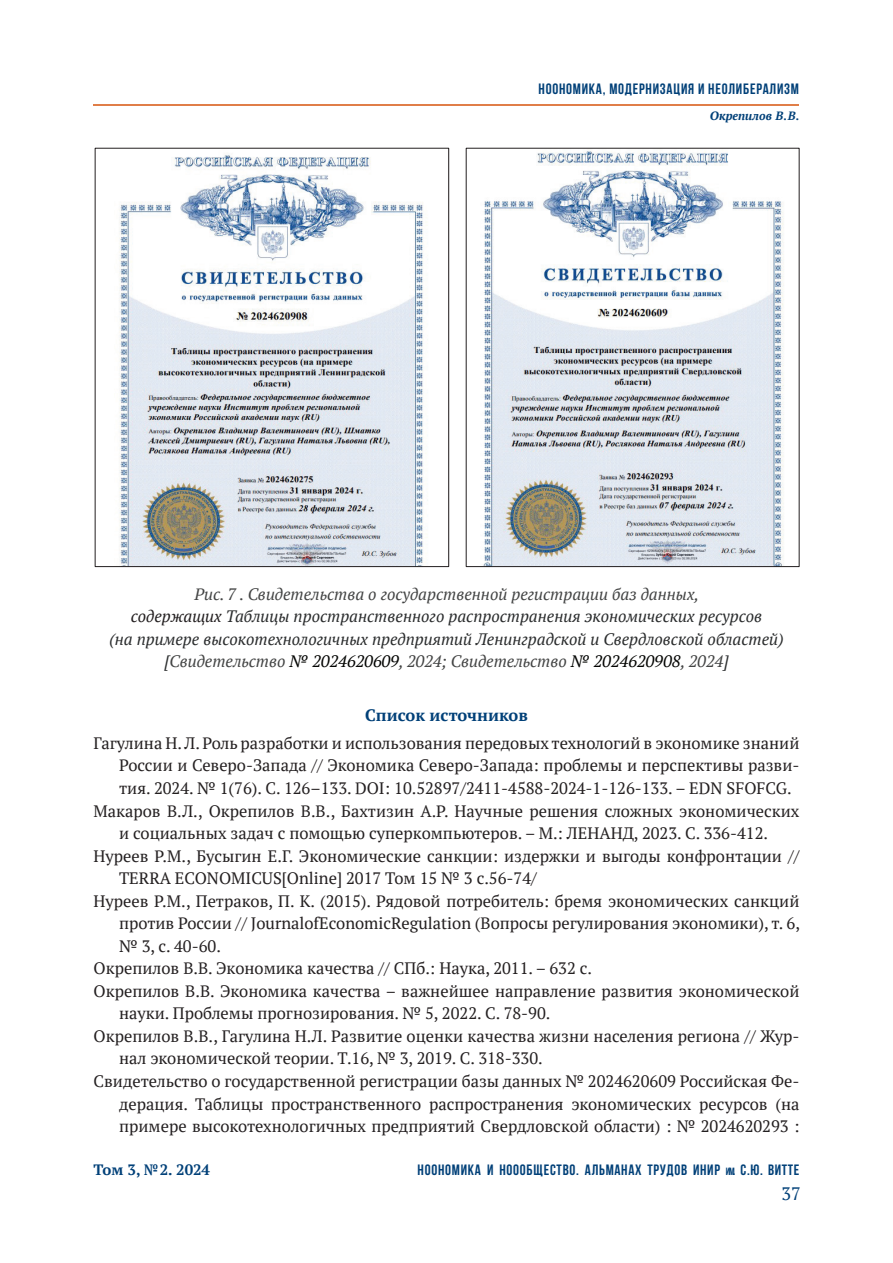
<style>
.page{position:relative;width:893px;height:1263px;background:#fff}
.page>*{position:absolute;margin:0;border:0;box-sizing:border-box;transform-origin:0 0}
.t1{font:18px "PT Serif";color:#014078}
.t2{font:16.5px "PT Serif";color:#231f20}
.t3{font:italic 16.5px/22.5px "PT Serif";color:#2a2c2d;text-align:center}
.t4{font:700 16.5px "PT Serif";color:#014078}
.t5{font:700 15px "Bebas Neue";letter-spacing:.05em;color:#014078}
.t6{font:700 15px "PT Serif";color:#014078}
.t7{font:italic 700 12px "PT Serif";color:#014078}
.s1{color:#434444}
.s2{color:#231f20}
.s3{color:#040503}
.s4{font-size:10.5px}
.s5{font-style:inherit}
</style>
<div class="page">
<hr style="left:93px;top:104px;width:706px;height:1px;background:#e07e48">
<img style="left:119px;top:154px;width:309px;height:411px">
<div style="left:95px;top:148px;width:354px;height:419px;border:1px solid #231f20"></div>
<img style="left:483px;top:151px;width:301px;height:414px">
<p class="t5" style="left:538px;top:80px;width:262px">НООНОМИКА, МОДЕРНИЗАЦИЯ И НЕОЛИБЕРАЛИЗМ</p>
<p class="t7" style="left:710px;top:108px;width:91px">Окрепилов В.В.</p>
<p class="t3" style="left:109px;top:582px;width:676px"><span class="s1">Рис. 7 . Свидетельства о государственной регистрации баз данных,<br></span><span class="s2">содержащих</span> Таблицы пространственного распространения экономических ресурсов<br>(на примере высокотехнологичных предприятий Ленинградской и Свердловской областей) [<span class="s1">Свидетельство</span> <span class="s3">№ 2024620609</span><span class="s1">, 2024; Свидетельство</span> <span class="s3">№ 2024620908</span><span class="s1">, 2024</span>]</p>
<p class="t4" style="left:365px;top:704px;width:164px">Список источников</p>
<p class="t2" style="left:94px;top:732px;width:707px">Гагулина Н. Л. Роль разработки и использования передовых технологий в экономике знаний</p>
<p class="t2" style="left:119px;top:755px;width:682px">России и Северо-Запада // Экономика Северо-Запада: проблемы и перспективы разви-</p>
<p class="t2" style="left:119px;top:777px;width:674px">тия. 2024. № 1(76). С. 126–133. DOI: 10.52897/2411-4588-2024-1-126-133. – EDN SFOFCG.</p>
<p class="t2" style="left:94px;top:800px;width:707px">Макаров В.Л., Окрепилов В.В., Бахтизин А.Р. Научные решения сложных экономических</p>
<p class="t2" style="left:119px;top:822px;width:650px">и социальных задач с помощью суперкомпьютеров. – М.: ЛЕНАНД, 2023. С. 336-412.</p>
<p class="t2" style="left:94px;top:845px;width:707px">Нуреев Р.М., Бусыгин Е.Г. Экономические санкции: издержки и выгоды конфронтации //</p>
<p class="t2" style="left:119px;top:868px;width:419px">ТЕRRА ECONOMICUS[Online] 2017 Том 15 № 3 с.56-74/</p>
<p class="t2" style="left:94px;top:890px;width:707px">Нуреев Р.М., Петраков, П. К. (2015). Рядовой потребитель: бремя экономических санкций</p>
<p class="t2" style="left:119px;top:913px;width:682px">против России // JournalofEconomicRegulation (Вопросы регулирования экономики), т. 6,</p>
<p class="t2" style="left:119px;top:935px;width:103px">№ 3, с. 40-60.</p>
<p class="t2" style="left:94px;top:958px;width:500px">Окрепилов В.В. Экономика качества // СПб.: Наука, 2011. – 632 с.</p>
<p class="t2" style="left:94px;top:980px;width:707px">Окрепилов В.В. Экономика качества – важнейшее направление развития экономической</p>
<p class="t2" style="left:119px;top:1003px;width:433px">науки. Проблемы прогнозирования. № 5, 2022. С. 78-90.</p>
<p class="t2" style="left:94px;top:1025px;width:707px">Окрепилов В.В., Гагулина Н.Л. Развитие оценки качества жизни населения региона // Жур-</p>
<p class="t2" style="left:119px;top:1048px;width:425px">нал экономической теории. Т.16, № 3, 2019. С. 318-330.</p>
<p class="t2" style="left:94px;top:1070px;width:707px">Свидетельство о государственной регистрации базы данных № 2024620609 Российская Фе-</p>
<p class="t2" style="left:119px;top:1093px;width:682px">дерация. Таблицы пространственного распространения экономических ресурсов (на</p>
<p class="t2" style="left:119px;top:1115px;width:682px">примере высокотехнологичных предприятий Свердловской области) : № 2024620293 :</p>
<p class="t6" style="left:94px;top:1159px;width:118px">Том 3, №2. 2024</p>
<p class="t5" style="left:418px;top:1161px;width:383px">Ноономика и ноообщество. Альманах трудов ИНИР <span class="s4">им</span><span class="s5">.</span> С.Ю. Витте</p>
<p class="t1" style="left:781px;top:1182px;width:21px">37</p>
</div>
